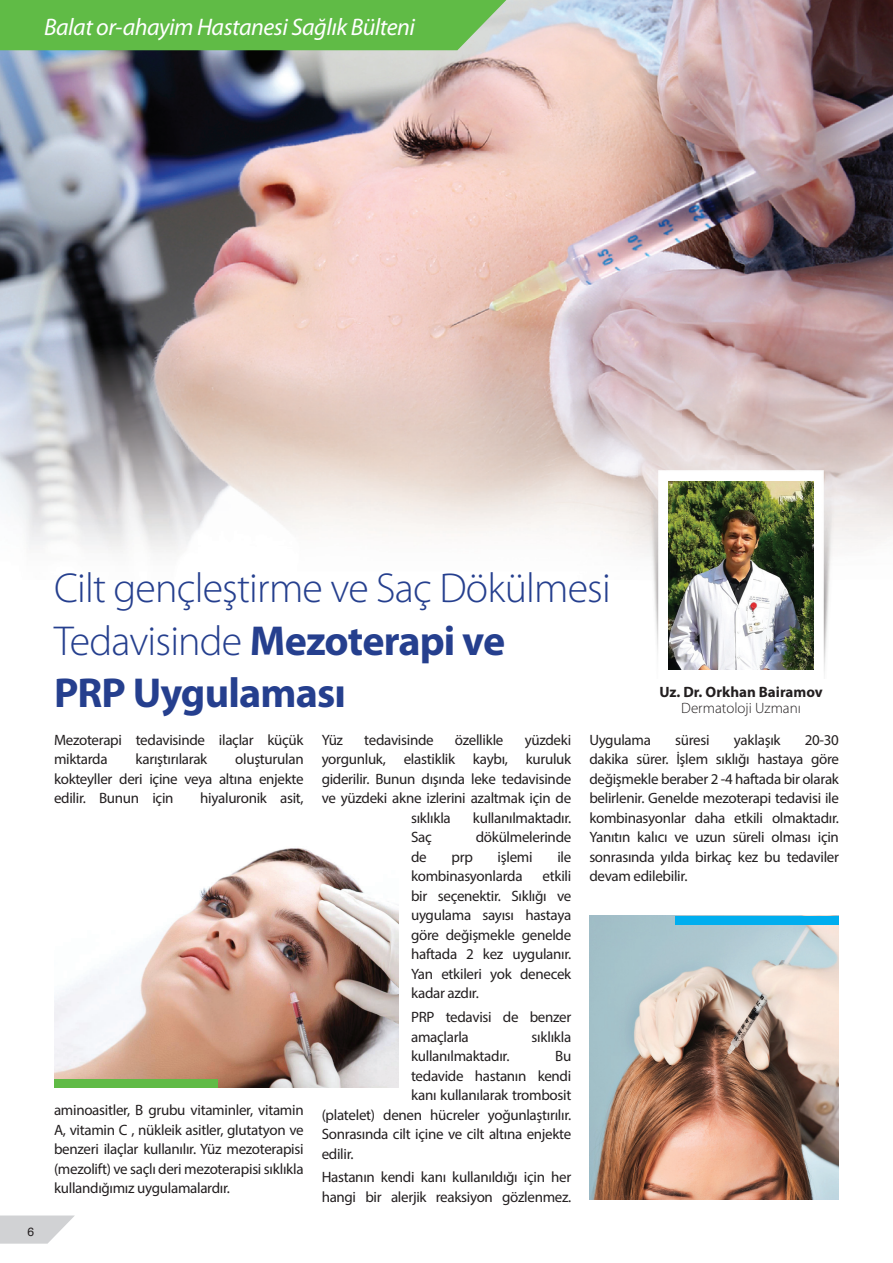
<style>
.page{position:relative;width:893px;height:1263px;background:#fff}
.page>*{position:absolute;margin:0;border:0;box-sizing:border-box;transform-origin:0 0}
.t1{font:300 42px/52.5px "Myriad Pro";letter-spacing:-.02em;color:#253f8e}
.t2{font:italic 24px "Myriad Pro";letter-spacing:-.02em;color:#fff}
.t3{font:15px/19.5px "Myriad Pro";letter-spacing:-.02em;color:#231f20;text-align:justify}
.t4{font:700 15px "Myriad Pro";color:#231f20}
.t5{font:300 15px "Myriad Pro";color:#231f20}
.t6{font:12px "Helvetica";color:#231f20}
.s1{font-weight:700}
</style>
<div class="page">
<img style="left:0;top:0;width:735px;height:355px">
<img style="left:735px;top:0;width:158px;height:457px">
<img style="left:0;top:355px;width:683px;height:197px">
<img style="left:683px;top:355px;width:53px;height:100px">
<img style="left:638px;top:455px;width:206px;height:220px">
<img style="left:668px;top:481px;width:146px;height:188px">
<img style="left:54px;top:848px;width:344px;height:239px">
<img style="left:589px;top:916px;width:250px;height:283px">
<div style="left:54px;top:1079px;width:164px;height:8px;background:#60bb46"></div>
<div style="left:675px;top:916px;width:164px;height:8px;background:#00aeef"></div>
<div style="left:0;top:0;width:506px;height:50px;background:#60bb46"></div>
<svg style="left:0;top:1215px;width:75px;height:28px"></svg>
<h2 class="t2" style="left:44px;top:12px;width:372px">Balat or-ahayim Hastanesi Sağlık Bülteni</h2>
<p class="t6" style="left:27px;top:1223px;width:8px">6</p>
<h1 class="t1" style="left:54px;top:562px;width:558px">Cilt gençleştirme ve Saç Dökülmesi<br>Tedavisinde <span class="s1">Mezoterapi ve<br>PRP Uygulaması</span></h1>
<p class="t4" style="left:659px;top:682px;width:165px">Uz. Dr. Orkhan Bairamov</p>
<p class="t5" style="left:681px;top:699px;width:121px">Dermatoloji Uzmanı</p>
<p class="t3" style="left:54px;top:730px;width:251px">Mezoterapi tedavisinde ilaçlar küçük miktarda</p>
<p class="t3" style="left:54px;top:749px;width:251px;text-indent:181px">oluşturulan kokteyller deri içine veya altına enjekte edilir. Bunun için</p>
<p class="t3" style="left:135px;top:749px;width:73px">karıştırılarak</p>
<p class="t3" style="left:200px;top:788px;width:105px">hiyaluronik asit,</p>
<p class="t3" style="left:54px;top:1100px;width:251px">aminoasitler, B grubu vitaminler, vitamin A, vitamin C , nükleik asitler, glutatyon ve benzeri ilaçlar kullanılır. Yüz mezoterapisi (mezolift) ve saçlı deri mezoterapisi sıklıkla kullandığımız uygulamalardır.</p>
<p class="t3" style="left:322px;top:730px;width:23px">Yüz</p>
<p class="t3" style="left:364px;top:730px;width:71px">tedavisinde</p>
<p class="t3" style="left:455px;top:730px;width:50px">özellikle</p>
<p class="t3" style="left:525px;top:730px;width:48px">yüzdeki</p>
<p class="t3" style="left:322px;top:749px;width:251px">yorgunluk, elastiklik kaybı, kuruluk</p>
<p class="t3" style="left:322px;top:769px;width:251px">giderilir. Bunun dışında leke tedavisinde</p>
<p class="t3" style="left:322px;top:788px;width:251px">ve yüzdeki akne izlerini azaltmak için de</p>
<p class="t3" style="left:411px;top:808px;width:41px">sıklıkla</p>
<p class="t3" style="left:473px;top:808px;width:100px">kullanılmaktadır.</p>
<p class="t3" style="left:411px;top:827px;width:22px">Saç</p>
<p class="t3" style="left:476px;top:827px;width:97px">dökülmelerinde</p>
<p class="t3" style="left:411px;top:847px;width:17px">de</p>
<p class="t3" style="left:451px;top:847px;width:23px">prp</p>
<p class="t3" style="left:498px;top:847px;width:37px">işlemi</p>
<p class="t3" style="left:557px;top:847px;width:15px">ile</p>
<p class="t3" style="left:411px;top:866px;width:113px">kombinasyonlarda</p>
<p class="t3" style="left:411px;top:866px;width:162px;text-indent:131px">etkili bir seçenektir. Sıklığı ve uygulama sayısı hastaya göre değişmekle genelde haftada 2 kez uygulanır.<br>Yan etkileri yok denecek kadar azdır.</p>
<p class="t3" style="left:411px;top:1007px;width:162px">PRP tedavisi de benzer amaçlarla</p>
<p class="t3" style="left:532px;top:1026px;width:41px">sıklıkla</p>
<p class="t3" style="left:411px;top:1046px;width:100px">kullanılmaktadır.</p>
<p class="t3" style="left:555px;top:1046px;width:18px">Bu</p>
<p class="t3" style="left:411px;top:1065px;width:162px">tedavide hastanın kendi</p>
<p class="t3" style="left:411px;top:1085px;width:162px">kanı kullanılarak trombosit</p>
<p class="t3" style="left:322px;top:1104px;width:251px">(platelet) denen hücreler yoğunlaştırılır.</p>
<p class="t3" style="left:322px;top:1124px;width:251px">Sonrasında cilt içine ve cilt altına enjekte</p>
<p class="t3" style="left:322px;top:1143px;width:33px">edilir.</p>
<p class="t3" style="left:322px;top:1167px;width:251px">Hastanın kendi kanı kullanıldığı için her hangi bir alerjik reaksiyon gözlenmez.</p>
<p class="t3" style="left:589px;top:730px;width:63px">Uygulama</p>
<p class="t3" style="left:675px;top:730px;width:36px">süresi</p>
<p class="t3" style="left:734px;top:730px;width:48px">yaklaşık</p>
<p class="t3" style="left:589px;top:730px;width:251px;text-indent:215px">20-30 dakika sürer. İşlem sıklığı hastaya göre değişmekle beraber 2 -4 haftada bir olarak belirlenir. Genelde mezoterapi tedavisi ile kombinasyonlar daha etkili olmaktadır.<br>Yanıtın kalıcı ve uzun süreli olması için sonrasında yılda birkaç kez bu tedaviler devam edilebilir.</p>
</div>
